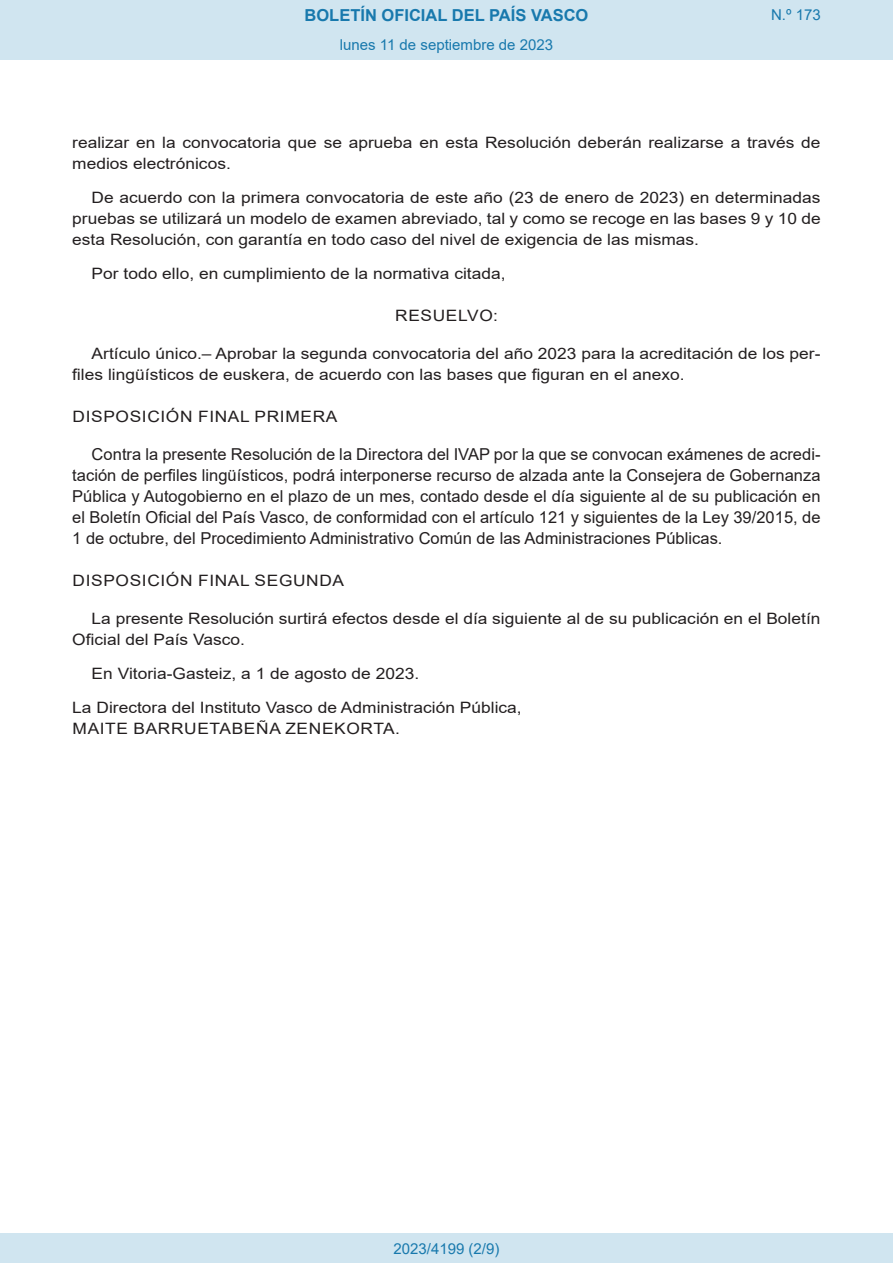
<style>
.page{position:relative;width:893px;height:1263px;background:#fff}
.page>*{position:absolute;margin:0;border:0;box-sizing:border-box;transform-origin:0 0}
.BOPVDetalle{font:16.5px/21px "Arial";color:#231f20;text-align:justify}
.t1{font:700 16.5px "Arial";color:#1879ad}
.BOPVDetalle-2{font:15.6px/21px "Arial";color:#231f20;scale:1.11 1}
.BOPVFirmaPuesto{font:15.6px "Arial";color:#231f20;scale:1.11 1}
.BOPVDisposicion{font:15.6px "Arial";letter-spacing:.035em;color:#231f20;scale:1.11 1}
.BOPVFirmaLugFec{font:15.6px "Arial";color:#231f20;scale:1.11 1}
.BOPVFirmaNombre{font:15.6px "Arial";letter-spacing:.035em;color:#231f20;scale:1.11 1}
.BOPVClave{font:15.6px "Arial";letter-spacing:.035em;color:#231f20;scale:1.11 1}
.Paginacion_Centro{font:15px "Arial";color:#1879ad}
</style>
<div class="page">
<div style="left:0;top:0;width:893px;height:60px;background:#d0e5f0"></div>
<div style="left:0;top:1233px;width:893px;height:30px;background:#d0e5f0"></div>
<p class="t1" style="left:305px;top:3px;width:285px">BOLETÍN OFICIAL DEL PAÍS VASCO</p>
<p class="Paginacion_Centro" style="left:340px;top:35px;width:215px">lunes 11 de septiembre de 2023</p>
<p class="Paginacion_Centro" style="left:771px;top:5px;width:51px">N.º 173</p>
<p class="BOPVDetalle-2" style="left:72px;top:132px;width:676px">realizar en la convocatoria que se aprueba en esta Resolución deberán realizarse a través de medios electrónicos.</p>
<p class="BOPVDetalle-2" style="left:72px;top:187px;width:676px;text-align:justify;text-indent:19px">De acuerdo con la primera convocatoria de este año (23 de enero de 2023) en determinadas pruebas se utilizará un modelo de examen abreviado, tal y como se recoge en las bases 9 y 10 de esta Resolución, con garantía en todo caso del nivel de exigencia de las mismas.</p>
<p class="BOPVDetalle-2" style="left:92px;top:263px;width:374px">Por todo ello, en cumplimiento de la normativa citada,</p>
<p class="BOPVClave" style="left:395px;top:305px;width:94px">RESUELVO:</p>
<p class="BOPVDetalle-2" style="left:72px;top:343px;width:676px;text-indent:19px">Artículo único.– Aprobar la segunda convocatoria del año 2023 para la acreditación de los per&shy;files lingüísticos de euskera, de acuerdo con las bases que figuran en el anexo.</p>
<p class="BOPVDisposicion" style="left:73px;top:406px;width:240px">DISPOSICIÓN FINAL PRIMERA</p>
<p class="BOPVDetalle" style="left:72px;top:444px;width:750px;text-indent:19px">Contra la presente Resolución de la Directora del IVAP por la que se convocan exámenes de acredi&shy;tación de perfiles lingüísticos, podrá interponerse recurso de alzada ante la Consejera de Gobernanza Pública y Autogobierno en el plazo de un mes, contado desde el día siguiente al de su publicación en el Boletín Oficial del País Vasco, de conformidad con el artículo 121 y siguientes de la Ley 39/2015, de 1 de octubre, del Procedimiento Administrativo Común de las Administraciones Públicas.</p>
<p class="BOPVDisposicion" style="left:73px;top:570px;width:246px">DISPOSICIÓN FINAL SEGUNDA</p>
<p class="BOPVDetalle-2" style="left:72px;top:608px;width:676px;text-indent:19px">La presente Resolución surtirá efectos desde el día siguiente al de su publicación en el Boletín<br>Oficial del País Vasco.</p>
<p class="BOPVFirmaLugFec" style="left:92px;top:663px;width:297px">En Vitoria-Gasteiz, a 1 de agosto de 2023.</p>
<p class="BOPVFirmaPuesto" style="left:72px;top:697px;width:406px">La Directora del Instituto Vasco de Administración Pública,</p>
<p class="BOPVFirmaNombre" style="left:73px;top:718px;width:296px">MAITE BARRUETABEÑA ZENEKORTA.</p>
<p class="Paginacion_Centro" style="left:393px;top:1238px;width:107px">2023/4199 (2/9)</p>
</div>
